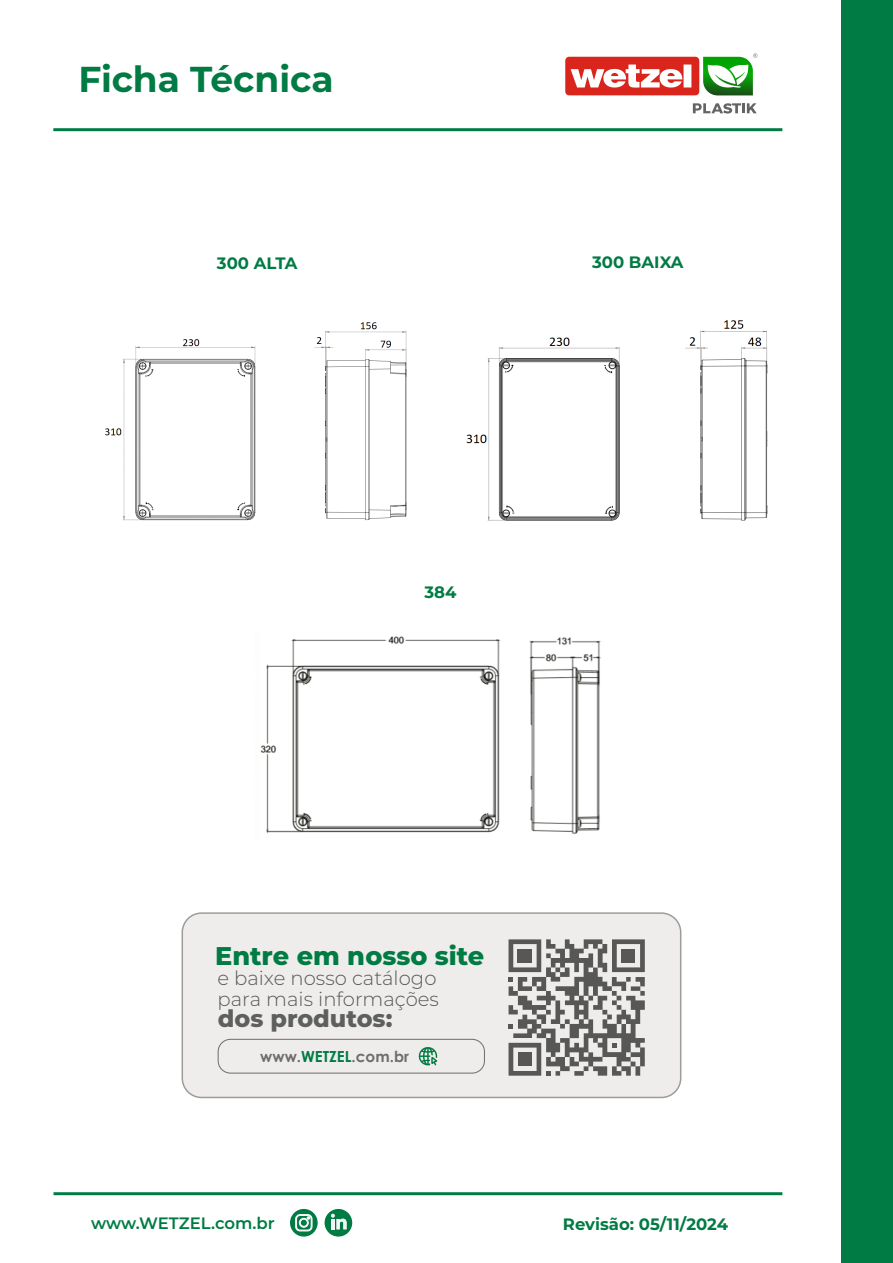
<style>
.page{position:relative;width:893px;height:1263px;background:#fff}
.page>*{position:absolute;margin:0;border:0;box-sizing:border-box;transform-origin:0 0}
.t1{font:700 36px "Montserrat";color:#007b43}
.t2{font:800 25.65px "Montserrat";color:#007b43}
.t3{font:800 23.85px "Montserrat";color:#5e5f5f}
.t4{font:300 19.65px/21px "Montserrat";color:#575757}
.t5{font:700 16.5px "Montserrat";color:#007b43}
.t6{font:600 16.5px "Montserrat";color:#007b43}
.t7{font:700 15.3px "Century Gothic";color:#6e6e6e}
.s1{color:#007b43}
</style>
<div class="page">
<div style="left:841px;top:0;width:52px;height:1263px;background:#007b43"></div>
<hr style="left:53px;top:128px;width:729px;height:3px;background:#007b43">
<hr style="left:54px;top:1192px;width:728px;height:3px;background:#007b43">
<svg style="left:565px;top:53px;width:192px;height:61px"></svg>
<div style="left:290px;top:1209px;width:28px;height:27px;background:#007b43;border-radius:50%"></div>
<svg style="left:295px;top:1214px;width:18px;height:18px"></svg>
<div style="left:325px;top:1209px;width:27px;height:27px;background:#007b43;border-radius:50%"></div>
<svg style="left:331px;top:1214px;width:16px;height:15px"></svg>
<div style="left:182px;top:913px;width:499px;height:184px;background:#efedec;border-radius:19px"></div>
<div style="left:182px;top:912px;width:499px;height:186px;border:2px solid #9c9c9b;border-radius:19px"></div>
<div style="left:218px;top:1039px;width:267px;height:34px;border:1px solid #727272;border-radius:12px"></div>
<svg style="left:418px;top:1047px;width:19px;height:18px"></svg>
<svg style="left:508px;top:939px;width:137px;height:137px"></svg>
<div style="left:518px;top:1052px;width:14px;height:14px;background:#575756"></div>
<div style="left:518px;top:949px;width:14px;height:14px;background:#575756"></div>
<div style="left:621px;top:949px;width:14px;height:14px;background:#575756"></div>
<img style="left:104px;top:322px;width:303px;height:199px">
<img style="left:466px;top:320px;width:302px;height:201px">
<img style="left:260px;top:636px;width:341px;height:198px">
<h1 class="t1" style="left:78px;top:53px;width:257px">Ficha Técnica</h1>
<p class="t5" style="left:217px;top:251px;width:82px">300 ALTA</p>
<p class="t5" style="left:592px;top:250px;width:93px">300 BAIXA</p>
<p class="t5" style="left:425px;top:580px;width:34px">384</p>
<h2 class="t2" style="left:215px;top:937px;width:271px">Entre em nosso site</h2>
<p class="t4" style="left:217px;top:967px;width:223px">e baixe nosso catálogo para mais informações</p>
<p class="t3" style="left:218px;top:1001px;width:176px">dos produtos:</p>
<p class="t7" style="left:260px;top:1044px;width:150px">www.<span class="s1">WETZEL</span>.com.br</p>
<p class="t6" style="left:91px;top:1211px;width:185px">www.WETZEL.com.br</p>
<p class="t5" style="left:563px;top:1212px;width:167px">Revisão: 05/11/2024</p>
</div>
